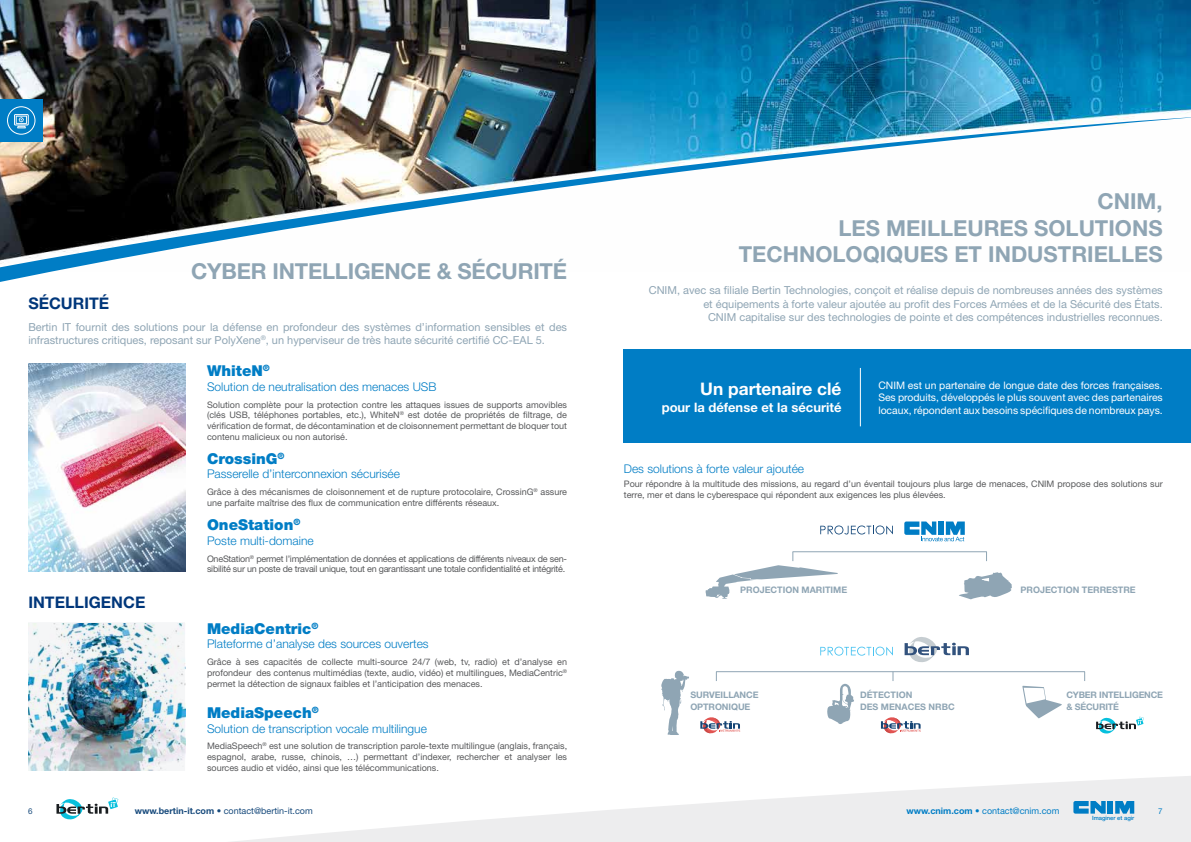
<style>
.page{position:relative;width:1191px;height:842px;background:#fff}
.page>*{position:absolute;margin:0;border:0;box-sizing:border-box;transform-origin:0 0}
.t1{font:700 22px/26.4px "Helvetica Neue LT Std";color:#8fa5b4;text-align:right}
.t2{font:700 17.3px "Helvetica Neue LT Std";color:#fff}
.t3{font:700 16px "Helvetica Neue LT Std";color:#00377b}
.t4{font:900 15px "Helvetica Neue LT Std";color:#007dc5}
.t5{font:700 13px "Helvetica Neue LT Std";color:#fff}
.t6{font:300 12px "Helvetica Neue LT Std";color:#007dc5}
.t7{font:11px/13.2px "Helvetica Neue LT Std";color:#8fa5b4}
.t8{font:10.4px/12.5px "Helvetica Neue LT Std";color:#fff;text-align:justify}
.t9{font:9px/10.8px "Helvetica Neue LT Std";color:#58595b;text-align:justify}
.t10{font:9px/10.8px "Helvetica Neue LT Std";letter-spacing:-.025em;color:#58595b}
.t11{font:700 9px/12px "Helvetica Neue LT Std";color:#8fa5b4}
.t12{font:9px "Helvetica Neue LT Std";color:#174a7c}
.t13{font:9px "Helvetica Neue LT Std";color:#007dc5}
.t14{font:700 9px/12px "Helvetica Neue LT Std";letter-spacing:-.02em;color:#8fa5b4}
.t15{font:8px "Helvetica Neue LT Std";color:#174a7c}
.t16{font:8px "Helvetica Neue LT Std";color:#007dc5}
.t17{font:500 5.9px "Helvetica Neue";color:#007dc5}
.s1{font-weight:700}
</style>
<div class="page">
<svg style="left:112px;top:776px;width:1079px;height:66px"></svg>
<img style="left:0;top:0;width:1191px;height:116px">
<svg style="left:56px;top:798px;width:62px;height:21px"></svg>
<svg style="left:1096px;top:717px;width:47px;height:16px"></svg>
<img style="left:0;top:116px;width:1191px;height:166px">
<svg style="left:959px;top:572px;width:52px;height:27px"></svg>
<svg style="left:820px;top:525px;width:73px;height:9px"></svg>
<svg style="left:820px;top:647px;width:73px;height:9px"></svg>
<svg style="left:661px;top:670px;width:28px;height:65px"></svg>
<svg style="left:827px;top:684px;width:27px;height:40px"></svg>
<svg style="left:1022px;top:686px;width:39px;height:32px"></svg>
<svg style="left:904px;top:637px;width:65px;height:25px"></svg>
<svg style="left:881px;top:717px;width:39px;height:16px"></svg>
<svg style="left:700px;top:717px;width:40px;height:16px"></svg>
<div style="left:624px;top:349px;width:567px;height:93px;background:#007dc5"></div>
<hr style="left:860px;top:368px;width:1px;height:58px;background:#fff">
<svg style="left:904px;top:521px;width:60px;height:20px"></svg>
<svg style="left:705px;top:552px;width:132px;height:47px"></svg>
<hr style="left:792px;top:551px;width:194px;height:1px;background:#8fa5b4">
<hr style="left:716px;top:671px;width:369px;height:1px;background:#8fa5b4">
<div style="left:0;top:99px;width:43px;height:43px;background:#007dc5"></div>
<div style="left:7px;top:106px;width:28px;height:29px;border:1px solid #fff;border-radius:50%"></div>
<svg style="left:14px;top:114px;width:15px;height:14px"></svg>
<img style="left:28px;top:364px;width:157px;height:208px">
<img style="left:28px;top:623px;width:157px;height:148px">
<div style="left:1107px;top:801px;width:6px;height:13px;background:#007dc5"></div>
<svg style="left:1073px;top:801px;width:32px;height:13px"></svg>
<svg style="left:1115px;top:801px;width:19px;height:13px"></svg>
<h3 class="t3" style="left:28px;top:294px;width:82px">SéCURITé</h3>
<h1 class="t1" style="left:191px;top:257px;width:377px">CYBER INTELLIGENCE &amp; SéCURITé</h1>
<p class="t7" style="left:28px;top:320px;width:540px">Bertin IT fournit des solutions pour la défense en profondeur des systèmes d’information sensibles et des infrastructures critiques, reposant sur PolyXene<sup>®</sup>, un hyperviseur de très haute sécurité certifié CC-EAL 5.</p>
<h3 class="t4" style="left:207px;top:362px;width:64px">WhiteN<sup>®</sup></h3>
<h3 class="t6" style="left:207px;top:379px;width:231px">Solution de neutralisation des menaces USB</h3>
<p class="t9" style="left:207px;top:399px;width:362px">Solution complète pour la protection contre les attaques issues de supports amovibles (clés USB, téléphones portables, etc.), WhiteN<sup>®</sup> est dotée de propriétés de filtrage, de vérification de format, de décontamination et de cloisonnement permettant de bloquer tout contenu malicieux ou non autorisé.</p>
<h3 class="t4" style="left:207px;top:449px;width:79px">CrossinG<sup>®</sup></h3>
<h3 class="t6" style="left:207px;top:466px;width:194px">Passerelle d’interconnexion sécurisée</h3>
<p class="t9" style="left:207px;top:486px;width:362px">Grâce à des mécanismes de cloisonnement et de rupture protocolaire, CrossinG<sup>®</sup> assure une parfaite maîtrise des flux de communication entre différents réseaux.</p>
<h3 class="t3" style="left:28px;top:592px;width:119px">INTELLIGENCE</h3>
<h3 class="t4" style="left:207px;top:516px;width:95px">OneStation<sup>®</sup></h3>
<h3 class="t6" style="left:207px;top:533px;width:108px">Poste multi-domaine</h3>
<p class="t10" style="left:207px;top:553px;width:361px">OneStation<sup>®</sup> permet l’implémentation de données et applications de différents niveaux de sen&shy;sibilité sur un poste de travail unique, tout en garantissant une totale confidentialité et intégrité.</p>
<h3 class="t4" style="left:207px;top:619px;width:113px">MediaCentric<sup>®</sup></h3>
<h3 class="t6" style="left:207px;top:637px;width:223px">Plateforme d’analyse des sources ouvertes</h3>
<p class="t9" style="left:207px;top:656px;width:362px">Grâce à ses capacités de collecte multi-source 24/7 (web, tv, radio) et d’analyse en profondeur des contenus multimédias (texte, audio, vidéo) et multilingues, MediaCentric<sup>® </sup>permet la détection de signaux faibles et l’anticipation des menaces.</p>
<h3 class="t4" style="left:207px;top:704px;width:113px">MediaSpeech<sup>®</sup></h3>
<h3 class="t6" style="left:207px;top:721px;width:221px">Solution de transcription vocale multilingue</h3>
<p class="t9" style="left:207px;top:740px;width:362px">MediaSpeech<sup>®</sup> est une solution de transcription parole-texte multilingue (anglais, français, espagnol, arabe, russe, chinois, …) permettant d’indexer, rechercher et analyser les sources audio et vidéo, ainsi que les télécommunications.</p>
<h1 class="t1" style="left:738px;top:188px;width:425px">CNIM,<br>LES MEILLEURES SOLUTIONS<br>TECHNOLOQIQUES ET INDUSTRIELLES</h1>
<p class="t7" style="left:649px;top:284px;width:515px;text-align:right">CNIM, avec sa filiale Bertin Technologies, conçoit et réalise depuis de nombreuses années des systèmes et équipements à forte valeur ajoutée au profit des Forces Armées et de la Sécurité des états.<br>CNIM capitalise sur des technologies de pointe et des compétences industrielles reconnues.</p>
<h2 class="t2" style="left:700px;top:378px;width:143px">Un partenaire clé</h2>
<h3 class="t5" style="left:661px;top:399px;width:181px">pour la défense et la sécurité</h3>
<p class="t8" style="left:878px;top:379px;width:286px">CNIM est un partenaire de longue date des forces françaises.<br>Ses produits, développés le plus souvent avec des partenaires locaux, répondent aux besoins spécifiques de nombreux pays.</p>
<h3 class="t6" style="left:624px;top:462px;width:182px">Des solutions à forte valeur ajoutée</h3>
<p class="t9" style="left:624px;top:478px;width:540px">Pour répondre à la multitude des missions, au regard d’un éventail toujours plus large de menaces, CNIM propose des solutions sur terre, mer et dans le cyberespace qui répondent aux exigences les plus élevées.</p>
<p class="t11" style="left:740px;top:584px;width:108px">PROJECTION MARITIME</p>
<p class="t11" style="left:1020px;top:584px;width:117px">PROJECTION TERRESTRE</p>
<p class="t11" style="left:690px;top:689px;width:70px">SURVEILLANCE<br>OPTRONIQUE</p>
<p class="t11" style="left:860px;top:689px;width:96px">DÉTECTION<br>DES MENACES NRBC</p>
<p class="t14" style="left:1066px;top:689px;width:98px">CYBER INTELLIGENCE &amp; SÉCURITÉ</p>
<p class="t12" style="left:135px;top:805px;width:180px"><span class="s1">www.bertin-it.com •</span> contact@bertin-it.com</p>
<p class="t13" style="left:906px;top:805px;width:155px"><span class="s1">www.cnim.com •</span> contact@cnim.com</p>
<p class="t15" style="left:28px;top:806px;width:6px">6</p>
<p class="t16" style="left:1158px;top:806px;width:6px">7</p>
<p class="t17" style="left:1092px;top:813px;width:44px">Imaginer et agir</p>
</div>
